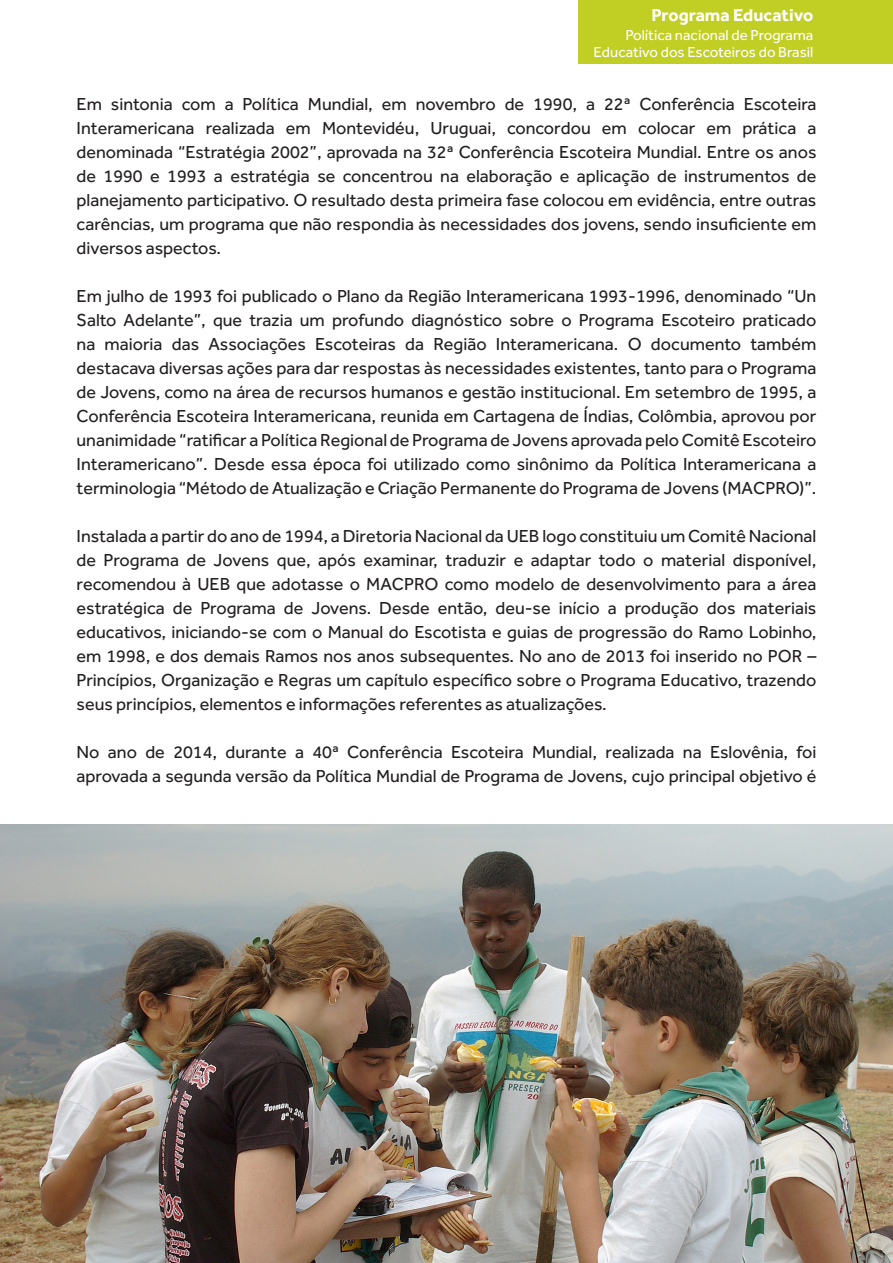
<style>
.page{position:relative;width:893px;height:1263px;background:#fff}
.page>*{position:absolute;margin:0;border:0;box-sizing:border-box;transform-origin:0 0}
.t1{font:18px/24px "Effra";color:#231f20;text-align:justify}
.t2{font:700 18px "Effra";color:#fff}
.t3{font:15px/16.5px "Effra";color:#fff;text-align:right}
.t4{font:15px "Myriad Pro";color:#fff}
</style>
<div class="page">
<div style="left:578px;top:0;width:315px;height:64px;background:#c1ce23"></div>
<img style="left:0;top:825px;width:893px;height:438px">
<p class="t2" style="left:651px;top:4px;width:163px">Programa Educativo</p>
<p class="t3" style="left:593px;top:27px;width:221px">Política nacional de Programa<br>Educativo dos Escoteiros do Brasil</p>
<p class="t4" style="left:672px;top:37px;width:123px">Código de Conduta</p>
<p class="t1" style="left:77px;top:92px;width:741px">Em sintonia com a Política Mundial, em novembro de 1990, a 22ª Conferência Escoteira Interamericana realizada em Montevidéu, Uruguai, concordou em colocar em prática a denominada “Estratégia 2002”, aprovada na 32ª Conferência Escoteira Mundial. Entre os anos de 1990 e 1993 a estratégia se concentrou na elaboração e aplicação de instrumentos de planejamento participativo. O resultado desta primeira fase colocou em evidência, entre outras carências, um programa que não respondia às necessidades dos jovens, sendo insuficiente em diversos aspectos.</p>
<p class="t1" style="left:77px;top:284px;width:741px">Em julho de 1993 foi publicado o Plano da Região Interamericana 1993-1996, denominado “Un Salto Adelante”, que trazia um profundo diagnóstico sobre o Programa Escoteiro praticado na maioria das Associações Escoteiras da Região Interamericana. O documento também destacava diversas ações para dar respostas às necessidades existentes, tanto para o Programa de Jovens, como na área de recursos humanos e gestão institucional. Em setembro de 1995, a Conferência Escoteira Interamericana, reunida em Cartagena de Índias, Colômbia, aprovou por unanimidade “ratificar a Política Regional de Programa de Jovens aprovada pelo Comitê Escoteiro Interamericano”. Desde essa época foi utilizado como sinônimo da Política Interamericana a terminologia “Método de Atualização e Criação Permanente do Programa de Jovens (MACPRO)”.</p>
<p class="t1" style="left:77px;top:524px;width:741px">Instalada a partir do ano de 1994, a Diretoria Nacional da UEB logo constituiu um Comitê Nacional de Programa de Jovens que, após examinar, traduzir e adaptar todo o material disponível, recomendou à UEB que adotasse o MACPRO como modelo de desenvolvimento para a área estratégica de Programa de Jovens. Desde então, deu-se início a produção dos materiais educativos, iniciando-se com o Manual do Escotista e guias de progressão do Ramo Lobinho, em 1998, e dos demais Ramos nos anos subsequentes. No ano de 2013 foi inserido no POR – Princípios, Organização e Regras um capítulo específico sobre o Programa Educativo, trazendo seus princípios, elementos e informações referentes as atualizações.</p>
<p class="t1" style="left:77px;top:740px;width:741px">No ano de 2014, durante a 40ª Conferência Escoteira Mundial, realizada na Eslovênia, foi aprovada a segunda versão da Política Mundial de Programa de Jovens, cujo principal objetivo é</p>
</div>
